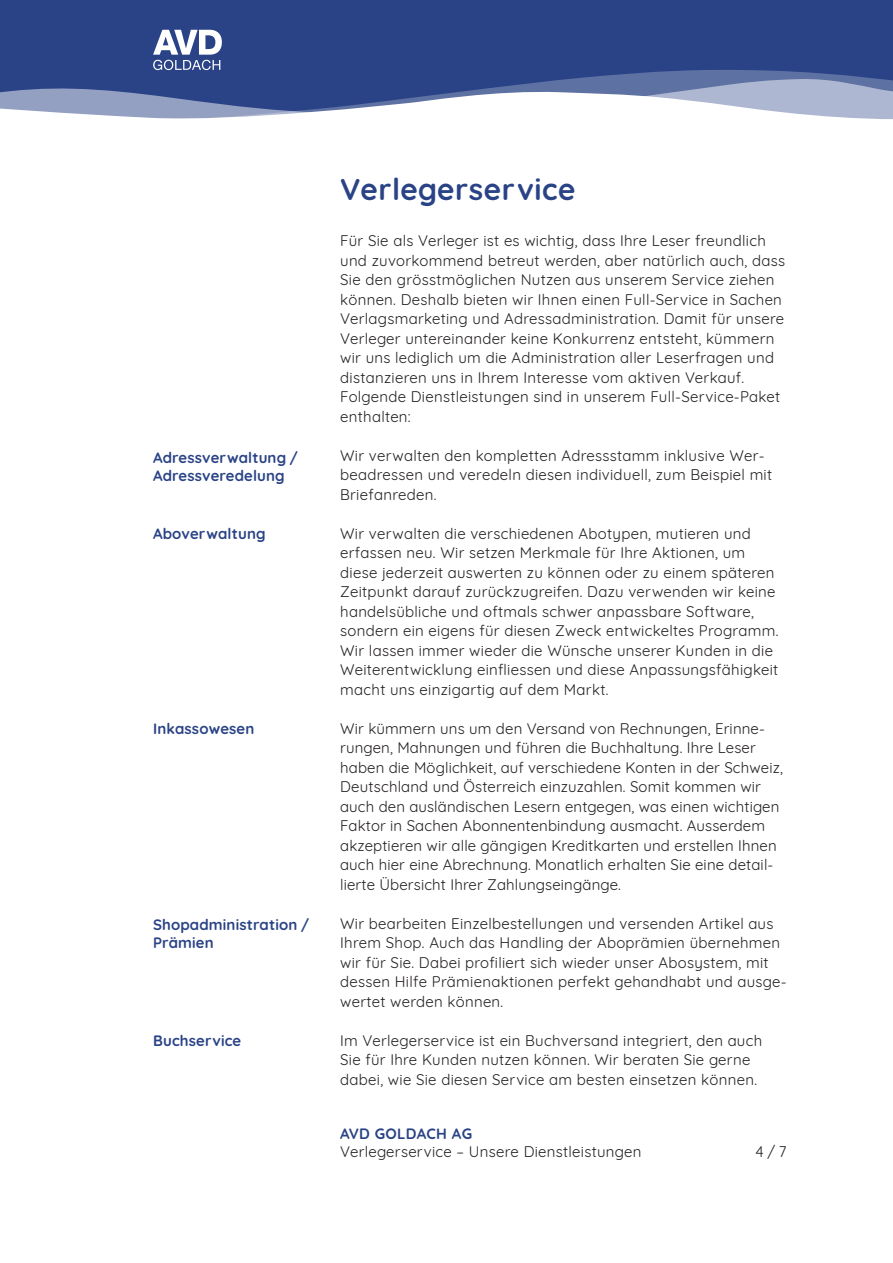
<style>
.page{position:relative;width:893px;height:1263px;background:#fff}
.page>*{position:absolute;margin:0;border:0;box-sizing:border-box;transform-origin:0 0}
.t1{font:700 30px "Quicksand";letter-spacing:.02em;color:#2a4386}
.t2{font:15px/19.5px "Quicksand";letter-spacing:.02em;color:#231f20}
.t3{font:700 15px/18px "Quicksand";letter-spacing:.01em;color:#2a4386}
</style>
<div class="page">
<div style="left:0;top:0;width:893px;height:130px;background:#2a4386"></div>
<svg style="left:24px;top:70px;width:869px;height:20px"></svg>
<svg style="left:0;top:90px;width:893px;height:40px;background:#c5ccde"></svg>
<svg style="left:153px;top:30px;width:69px;height:40px"></svg>
<p class="t3" style="left:153px;top:447px;width:147px">Adressverwaltung /<br>Adressveredelung</p>
<p class="t3" style="left:153px;top:523px;width:114px">Aboverwaltung</p>
<p class="t3" style="left:153px;top:718px;width:103px">Inkassowesen</p>
<p class="t3" style="left:153px;top:915px;width:158px">Shopadministration /<br>Prämien</p>
<p class="t3" style="left:153px;top:1030px;width:90px">Buchservice</p>
<h1 class="t1" style="left:340px;top:165px;width:237px">Verlegerservice</h1>
<p class="t2" style="left:340px;top:229px;width:447px">Für Sie als Verleger ist es wichtig, dass Ihre Leser freundlich und zuvorkommend betreut werden, aber natürlich auch, dass Sie den grösstmöglichen Nutzen aus unserem Service ziehen können. Deshalb bieten wir Ihnen einen Full-Service in Sachen Verlagsmarketing und Adressadministration. Damit für unsere Verleger untereinander keine Konkurrenz entsteht, kümmern wir uns lediglich um die Administration aller Leserfragen und distanzieren uns in Ihrem Interesse vom aktiven Verkauf.<br>Folgende Dienstleistungen sind in unserem Full-Service-Paket enthalten:</p>
<p class="t2" style="left:340px;top:444px;width:434px">Wir verwalten den kompletten Adressstamm inklusive Wer&shy;beadressen und veredeln diesen individuell, zum Beispiel mit<br>Briefanreden.</p>
<p class="t2" style="left:340px;top:522px;width:440px">Wir verwalten die verschiedenen Abotypen, mutieren und erfassen neu. Wir setzen Merkmale für Ihre Aktionen, um diese jederzeit auswerten zu können oder zu einem späteren Zeitpunkt darauf zurückzugreifen. Dazu verwenden wir keine handelsübliche und oftmals schwer anpassbare Software, sondern ein eigens für diesen Zweck entwickeltes Programm.<br>Wir lassen immer wieder die Wünsche unserer Kunden in die Weiterentwicklung einfliessen und diese Anpassungsfähigkeit macht uns einzigartig auf dem Markt.</p>
<p class="t2" style="left:340px;top:717px;width:444px">Wir kümmern uns um den Versand von Rechnungen, Erinne&shy;rungen, Mahnungen und führen die Buchhaltung. Ihre Leser haben die Möglichkeit, auf verschiedene Konten in der Schweiz, Deutschland und Österreich einzuzahlen. Somit kommen wir auch den ausländischen Lesern entgegen, was einen wichtigen Faktor in Sachen Abonnentenbindung ausmacht. Ausserdem akzeptieren wir alle gängigen Kreditkarten und erstellen Ihnen auch hier eine Abrechnung. Monatlich erhalten Sie eine detail&shy;lierte Übersicht Ihrer Zahlungseingänge.</p>
<p class="t2" style="left:340px;top:912px;width:448px">Wir bearbeiten Einzelbestellungen und versenden Artikel aus Ihrem Shop. Auch das Handling der Aboprämien übernehmen wir für Sie. Dabei profiliert sich wieder unser Abosystem, mit dessen Hilfe Prämienaktionen perfekt gehandhabt und ausge&shy;wertet werden können.</p>
<p class="t2" style="left:340px;top:1029px;width:424px">Im Verlegerservice ist ein Buchversand integriert, den auch<br>Sie für Ihre Kunden nutzen können. Wir beraten Sie gerne dabei, wie Sie diesen Service am besten einsetzen können.</p>
<p class="t3" style="left:340px;top:1123px;width:133px">AVD GOLDACH AG</p>
<p class="t2" style="left:340px;top:1140px;width:303px">Verlegerservice – Unsere Dienstleistungen</p>
<p class="t2" style="left:755px;top:1140px;width:33px">4 / 7</p>
</div>
